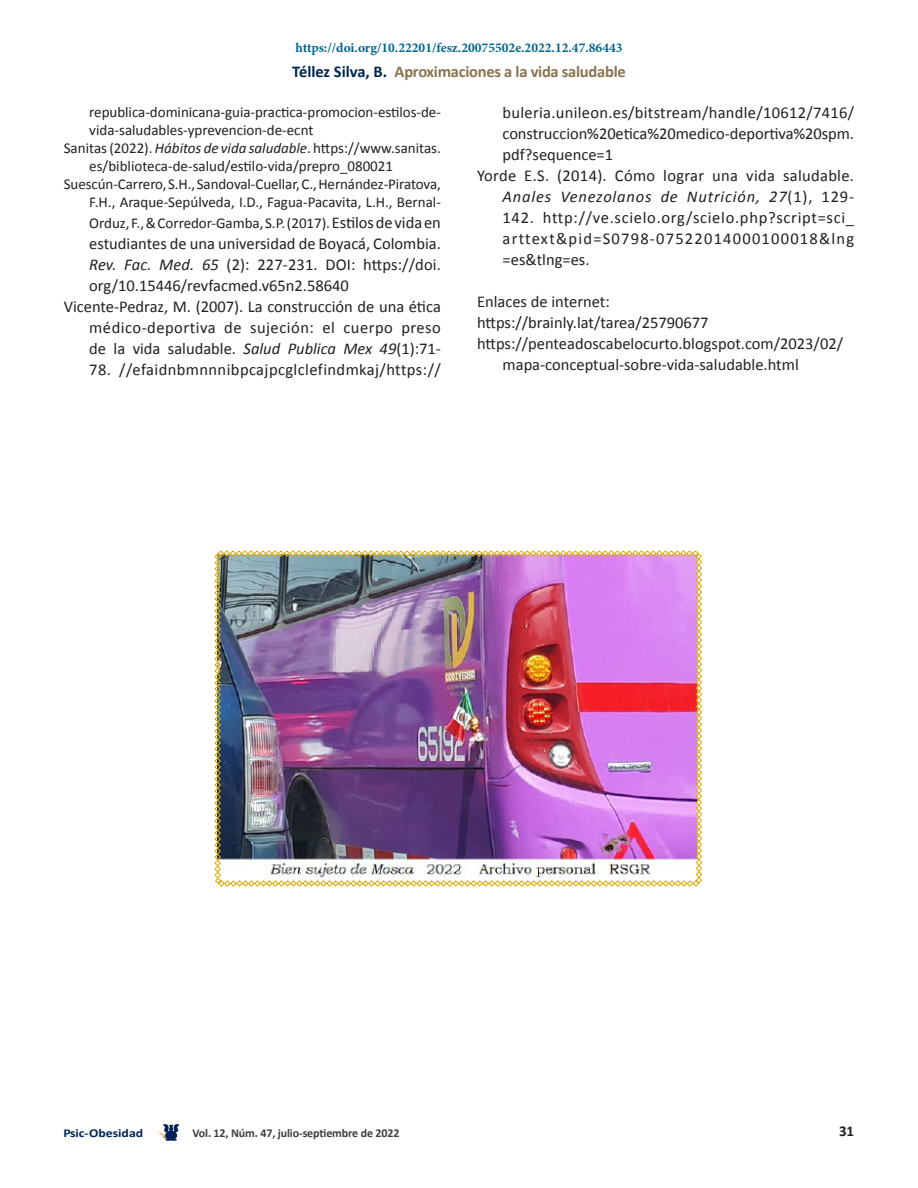
<style>
.page{position:relative;width:918px;height:1188px;background:#fff}
.page>*{position:absolute;margin:0;border:0;box-sizing:border-box;transform-origin:0 0}
.t1{font:16.5px/21px "Calibri";color:#231f20;text-align:justify}
.t2{font:16.5px "Calibri";letter-spacing:.025em;color:#231f20}
.t3{font:700 16.5px "Calibri";letter-spacing:-.015em;color:#897450}
.t4{font:15px/18px "Calibri";color:#231f20}
.t5{font:700 15px "Calibri";color:#231f20}
.t6{font:700 13.5px "Minion Pro";color:#006592}
.t7{font:700 12px "Calibri";letter-spacing:-.01em;color:#3e3e3f}
.t8{font:700 12px "Calibri";color:#002553;scale:1.15 1}
.s1{color:#002553}
.s2{font-style:italic}
.s3{font-size:16.5px}
</style>
<div class="page">
<svg style="left:156px;top:1124px;width:24px;height:17px"></svg>
<img style="left:214px;top:550px;width:488px;height:337px">
<p class="t6" style="left:295px;top:39px;width:329px">https://doi.org/10.22201/fesz.20075502e.2022.12.47.86443</p>
<p class="t3" style="left:292px;top:60px;width:335px"><span class="s1">Téllez Silva, B.</span> Aproximaciones a la vida saludable</p>
<p class="t4" style="left:89px;top:102px;width:353px">republica-dominicana-guia-practica-promocion-estilos-de&shy;vida-saludables-yprevencion-de-ecnt</p>
<p class="t4" style="left:89px;top:138px;width:353px;text-indent:-26px">Sanitas (2022). <span class="s2">Hábitos de vida saludable</span>. https://www.sanitas. es/biblioteca-de-salud/estilo-vida/prepro_080021</p>
<p class="t4" style="left:64px;top:174px;width:379px;text-align:right">Suescún-Carrero, S.H., Sandoval-Cuellar, C., Hernández-Piratova,<br>F.H., Araque-Sepúlveda, I.D., Fagua-Pacavita, L.H., Bernal-</p>
<p class="t4" style="left:89px;top:213px;width:353px">Orduz, F., &amp; Corredor-Gamba, S.P. (2017). <span class="s3">Estilos de vida en</span></p>
<p class="t1" style="left:89px;top:232px;width:353px">estudiantes de una universidad de Boyacá, Colombia.<br><span class="s2">Rev. Fac. Med. 65</span> (2): 227-231. DOI: https://doi. org/10.15446/revfacmed.v65n2.58640</p>
<p class="t1" style="left:89px;top:295px;width:353px;text-indent:-26px">Vicente-Pedraz, M. (2007). La construcción de una ética médico-deportiva de sujeción: el cuerpo preso de la vida saludable. <span class="s2">Salud Publica Mex 49</span>(1):71-</p>
<p class="t2" style="left:89px;top:359px;width:353px">78. //efaidnbmnnnibpcajpcglclefindmkaj/https://</p>
<p class="t1" style="left:503px;top:101px;width:353px">buleria.unileon.es/bitstream/handle/10612/7416/ construccion%20etica%20medico-deportiva%20spm. pdf?sequence=1</p>
<p class="t1" style="left:503px;top:164px;width:353px;text-indent:-26px">Yorde E.S. (2014). Cómo lograr una vida saludable.<br><span class="s2">Anales Venezolanos de Nutrición, 27</span>(1), 129- 142. http://ve.scielo.org/scielo.php?script=sci_ arttext&amp;pid=S0798-07522014000100018&amp;lng =es&amp;tlng=es.</p>
<p class="t1" style="left:477px;top:290px;width:134px">Enlaces de internet:</p>
<p class="t1" style="left:477px;top:311px;width:233px">https://brainly.lat/tarea/25790677</p>
<p class="t1" style="left:503px;top:332px;width:342px;text-indent:-26px">https://penteadoscabelocurto.blogspot.com/2023/02/ mapa-conceptual-sobre-vida-saludable.html</p>
<p class="t8" style="left:64px;top:1125px;width:71px">Psic-Obesidad</p>
<p class="t7" style="left:192px;top:1125px;width:208px">Vol. 12, Núm. 47, julio-septiembre de 2022</p>
<p class="t5" style="left:839px;top:1120px;width:17px">31</p>
</div>
